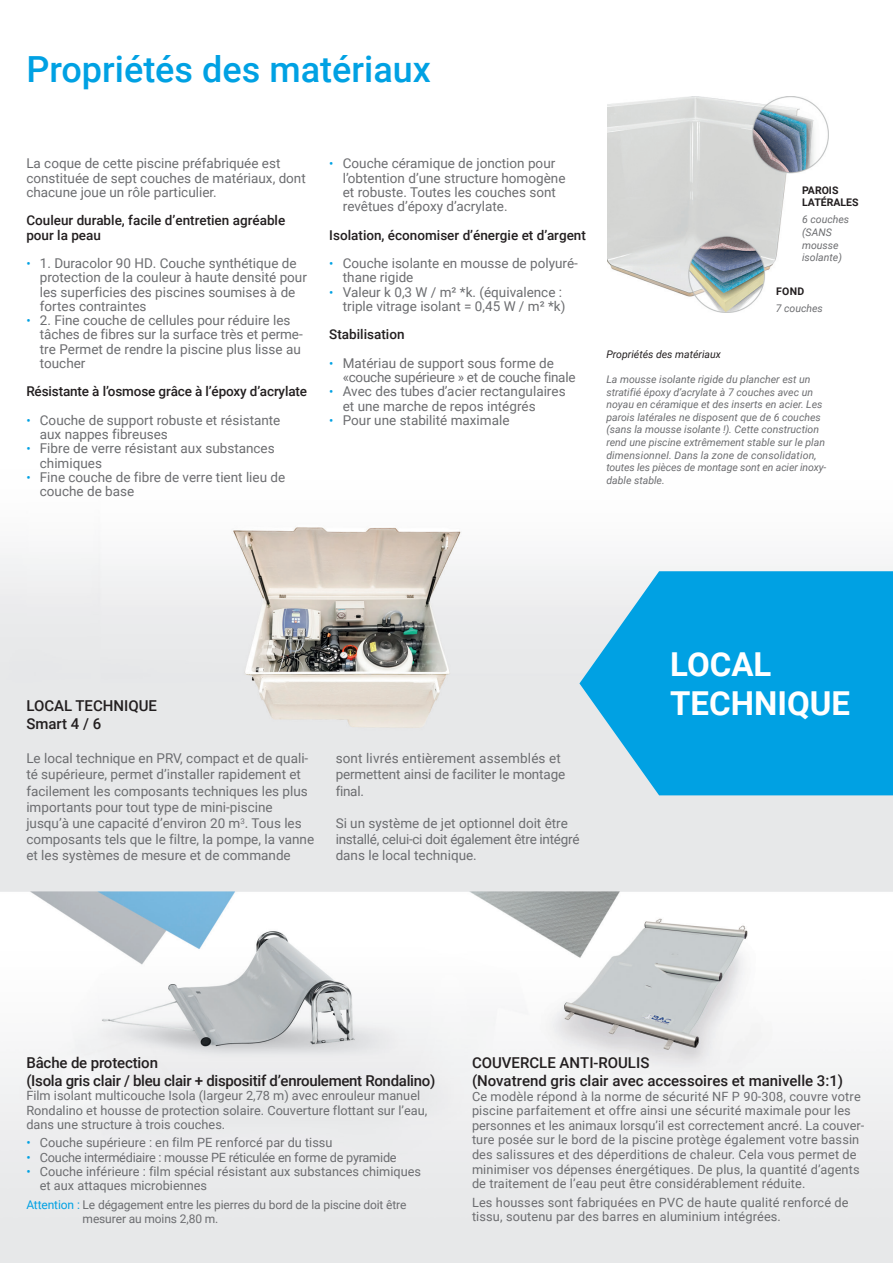
<style>
.page{position:relative;width:893px;height:1263px;background:#fff}
.page>*{position:absolute;margin:0;border:0;box-sizing:border-box;transform-origin:0 0}
.t1{font:500 36px "Roboto";color:#00a1e3}
.t2{font:700 33px/39.6px "Roboto";color:#fff}
.t3{font:500 15px/18px "Roboto";color:#231f20}
.t4{font:500 15px/18px "Roboto";letter-spacing:-.02em;color:#231f20}
.t5{font:13.5px/14.2px "Roboto";color:#6c6d70}
.t6{font:500 13.5px/14.2px "Roboto";color:#231f20}
.t7{font:13.5px/14.2px "Roboto";letter-spacing:-.02em;color:#6c6d70}
.t8{font:12.75px/14.5px "Roboto";letter-spacing:.01em;color:#6c6d70}
.t9{font:12.75px "Roboto";letter-spacing:-.02em;color:#6c6d70}
.t10{font:12px/14.2px "Roboto";letter-spacing:-.01em;color:#6c6d70}
.t11{font:italic 10.5px/12.6px "Roboto";color:#6c6d70}
.t12{font:italic 10.5px "Roboto";color:#231f20}
.t13{font:700 10.5px/12.6px "Roboto";color:#231f20}
.s1{font-size:12.75px;color:#00a1e3}
.s2{color:#00a1e3}
</style>
<div class="page">
<img style="left:0;top:96px;width:893px;height:1167px">
<svg style="left:579px;top:571px;width:314px;height:224px;fill:#00a1e3"></svg>
<img style="left:607px;top:97px;width:222px;height:215px">
<img style="left:0;top:661px;width:6px;height:135px">
<h1 class="t1" style="left:26px;top:44px;width:406px">Propriétés des matériaux</h1>
<p class="t5" style="left:26px;top:156px;width:281px">La coque de cette piscine préfabriquée est constituée de sept couches de matériaux, dont chacune joue un rôle particulier.</p>
<p class="t6" style="left:26px;top:213px;width:260px">Couleur durable, facile d’entretien agréable pour la peau</p>
<p class="t5" style="left:40px;top:256px;width:269px;text-indent:-14px"><span class="s1">•</span> 1. Duracolor 90 HD. Couche synthétique de protection de la couleur à haute densité pour les superficies des piscines soumises à de fortes contraintes</p>
<p class="t5" style="left:40px;top:313px;width:264px;text-indent:-14px"><span class="s1">•</span> 2. Fine couche de cellules pour réduire les tâches de fibres sur la surface très et perme&shy;tre Permet de rendre la piscine plus lisse au toucher</p>
<p class="t6" style="left:26px;top:384px;width:282px">Résistante à l’osmose grâce à l’époxy d’acrylate</p>
<p class="t5" style="left:40px;top:412px;width:242px;text-indent:-14px"><span class="s1">•</span> Couche de support robuste et résistante aux nappes fibreuses</p>
<p class="t5" style="left:40px;top:441px;width:236px;text-indent:-14px"><span class="s1">•</span> Fibre de verre résistant aux substances chimiques</p>
<p class="t5" style="left:40px;top:469px;width:247px;text-indent:-14px"><span class="s1">•</span> Fine couche de fibre de verre tient lieu de couche de base</p>
<p class="t5" style="left:343px;top:156px;width:224px;text-indent:-14px"><span class="s1">•</span> Couche céramique de jonction pour l’obtention d’une structure homogène et robuste. Toutes les couches sont revêtues d’époxy d’acrylate.</p>
<p class="t6" style="left:329px;top:227px;width:258px">Isolation, économiser d’énergie et d’argent</p>
<p class="t5" style="left:343px;top:256px;width:237px;text-indent:-14px"><span class="s1">•</span> Couche isolante en mousse de polyuré&shy;thane rigide</p>
<p class="t5" style="left:329px;top:284px;width:238px;text-align:right"><span class="s1">•</span> Valeur k 0,3 W / m² *k. (équivalence : triple vitrage isolant = 0,45 W / m² *k)</p>
<p class="t6" style="left:329px;top:327px;width:77px">Stabilisation</p>
<p class="t7" style="left:343px;top:355px;width:234px;text-indent:-14px"><span class="s1">•</span> Matériau de support sous forme de «couche supérieure » et de couche finale</p>
<p class="t5" style="left:343px;top:384px;width:224px;text-indent:-14px"><span class="s1">•</span> Avec des tubes d’acier rectangulaires et une marche de repos intégrés</p>
<p class="t5" style="left:329px;top:412px;width:182px"><span class="s1">•</span> Pour une stabilité maximale</p>
<p class="t13" style="left:802px;top:183px;width:58px">PAROIS<br>LATÉRALES</p>
<p class="t11" style="left:802px;top:213px;width:49px">6 couches (SANS mousse isolante)</p>
<p class="t13" style="left:776px;top:285px;width:30px">FOND</p>
<p class="t11" style="left:776px;top:302px;width:49px">7 couches</p>
<p class="t12" style="left:606px;top:347px;width:116px">Propriétés des matériaux</p>
<p class="t11" style="left:606px;top:373px;width:222px">La mousse isolante rigide du plancher est un stratifié époxy d’acrylate à 7 couches avec un noyau en céramique et des inserts en acier. Les parois latérales ne disposent que de 6 couches (sans la mousse isolante !). Cette construction rend une piscine extrêmement stable sur le plan dimensionnel. Dans la zone de consolidation, toutes les pièces de montage sont en acier inoxy&shy;dable stable.</p>
<p class="t3" style="left:26px;top:696px;width:132px">LOCAL TECHNIQUE<br>Smart 4 / 6</p>
<p class="t5" style="left:26px;top:750px;width:289px;line-height:16.2px">Le local technique en PRV, compact et de quali&shy;té supérieure, permet d’installer rapidement et facilement les composants techniques les plus importants pour tout type de mini-piscine jusqu’à une capacité d’environ 20 m<sup>3</sup>. Tous les composants tels que le filtre, la pompe, la vanne et les systèmes de mesure et de commande</p>
<p class="t5" style="left:336px;top:750px;width:231px;line-height:16.2px">sont livrés entièrement assemblés et permettent ainsi de faciliter le montage final.</p>
<p class="t5" style="left:336px;top:815px;width:245px;line-height:16.2px">Si un système de jet optionnel doit être installé, celui-ci doit également être intégré dans le local technique.</p>
<h2 class="t2" style="left:670px;top:643px;width:181px">LOCAL<br>TECHNIQUE</h2>
<p class="t4" style="left:26px;top:1053px;width:410px">Bâche de protection<br>(Isola gris clair / bleu clair + dispositif d’enroulement Rondalino)</p>
<p class="t8" style="left:26px;top:1088px;width:402px">Film isolant multicouche Isola (largeur 2,78 m) avec enrouleur manuel<br>Rondalino et housse de protection solaire. Couverture flottant sur l’eau, dans une structure à trois couches.</p>
<p class="t8" style="left:26px;top:1135px;width:308px"><span class="s2">•</span> Couche supérieure : en film PE renforcé par du tissu</p>
<p class="t9" style="left:26px;top:1148px;width:372px"><span class="s2">•</span> Couche intermédiaire : mousse PE réticulée en forme de pyramide</p>
<p class="t8" style="left:40px;top:1164px;width:383px;text-indent:-14px"><span class="s2">•</span> Couche inférieure : film spécial résistant aux substances chimiques et aux attaques microbiennes</p>
<p class="t10" style="left:83px;top:1197px;width:325px;text-indent:-56px"><span class="s2">Attention :</span> Le dégagement entre les pierres du bord de la piscine doit être mesurer au moins 2,80 m.</p>
<p class="t3" style="left:472px;top:1053px;width:373px">COUVERCLE ANTI-ROULIS<br>(Novatrend gris clair avec accessoires et manivelle 3:1)</p>
<p class="t8" style="left:472px;top:1088px;width:394px">Ce modèle répond à la norme de sécurité NF P 90-308, couvre votre piscine parfaitement et offre ainsi une sécurité maximale pour les personnes et les animaux lorsqu’il est correctement ancré. La couver&shy;ture posée sur le bord de la piscine protège également votre bassin des salissures et des déperditions de chaleur. Cela vous permet de minimiser vos dépenses énergétiques. De plus, la quantité d’agents de traitement de l’eau peut être considérablement réduite.</p>
<p class="t8" style="left:472px;top:1194px;width:378px">Les housses sont fabriquées en PVC de haute qualité renforcé de tissu, soutenu par des barres en aluminium intégrées.</p>
</div>
